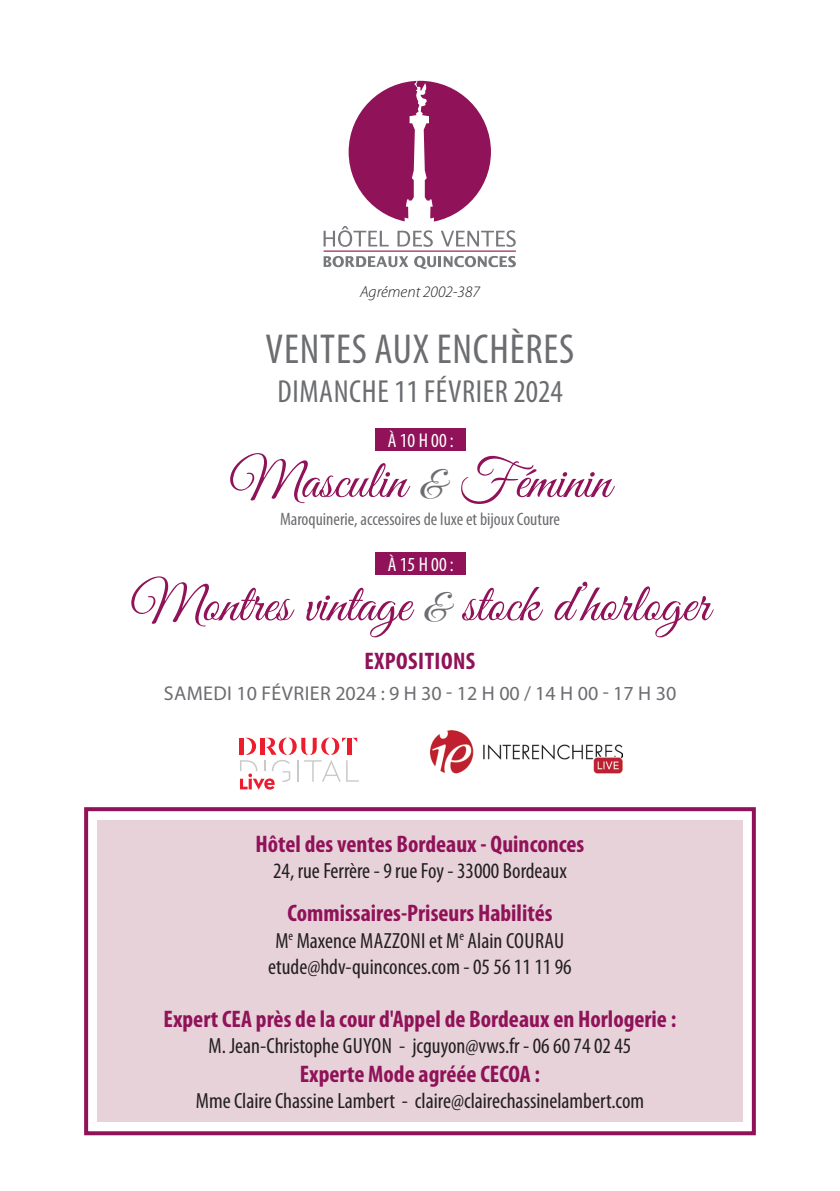
<style>
.page{position:relative;width:840px;height:1191px;background:#fff}
.page>*{position:absolute;margin:0;border:0;box-sizing:border-box;transform-origin:0 0}
.t1{font:54px "Great Vibes";color:#901259}
.t2{font:condensed 42px "Myriad Pro";letter-spacing:.02em;color:#6c6d70}
.t3{font:condensed 32px "Myriad Pro";letter-spacing:.02em;color:#6c6d70}
.t4{font:700 condensed 24px "Myriad Pro";color:#901259}
.t5{font:700 condensed 24px "Myriad Pro";letter-spacing:.02em;color:#901259}
.t6{font:condensed 22px/26.4px "Myriad Pro";color:#231f20;text-align:center}
.t7{font:20px "Myriad Pro";letter-spacing:.01em;color:#6c6d70}
.t8{font:condensed 20px "Myriad Pro";color:#fff}
.t9{font:condensed 18px "Myriad Pro";color:#6c6d70}
.t10{font:italic 300 16px "Myriad Pro";color:#231f20}
.s1{font-size:40px;color:#6c6d70}
</style>
<div class="page">
<div style="left:84px;top:807px;width:671px;height:328px;border:4px solid #901259"></div>
<div style="left:97px;top:820px;width:645px;height:302px;background:#e7d2d9"></div>
<svg style="left:240px;top:737px;width:119px;height:52px"></svg>
<img style="left:430px;top:730px;width:192px;height:43px">
<div style="left:348px;top:81px;width:142px;height:142px;background:#901259;border-radius:50%"></div>
<hr style="left:323px;top:250px;width:192px;height:2px;background:#901259">
<svg style="left:323px;top:256px;width:85px;height:11px"></svg>
<svg style="left:414px;top:256px;width:101px;height:13px"></svg>
<svg style="left:323px;top:226px;width:65px;height:21px"></svg>
<svg style="left:397px;top:80px;width:36px;height:167px"></svg>
<svg style="left:441px;top:230px;width:74px;height:17px"></svg>
<div style="left:375px;top:428px;width:91px;height:23px;background:#901259"></div>
<div style="left:375px;top:551px;width:91px;height:23px;background:#901259"></div>
<p class="t10" style="left:360px;top:282px;width:121px">Agrément 2002-387</p>
<h2 class="t2" style="left:265px;top:323px;width:310px">VENTES AUX ENCHÈRES</h2>
<h3 class="t3" style="left:277px;top:372px;width:286px">DIMANCHE 11 FÉVRIER 2024</h3>
<p class="t8" style="left:387px;top:428px;width:67px">À 10 H 00 :</p>
<h1 class="t1" style="left:229px;top:451px;width:383px">Masculin <span class="s1">&amp;</span> Féminin</h1>
<p class="t9" style="left:280px;top:508px;width:281px">Maroquinerie, accessoires de luxe et bijoux Couture</p>
<p class="t8" style="left:387px;top:552px;width:67px">À 15 H 00 :</p>
<h1 class="t1" style="left:130px;top:574px;width:580px">Montres vintage <span class="s1">&amp;</span> stock d’horloger</h1>
<p class="t5" style="left:364px;top:646px;width:112px">EXPOSITIONS</p>
<p class="t7" style="left:164px;top:681px;width:513px">SAMEDI 10 FÉVRIER 2024 : 9 H 30 - 12 H 00 / 14 H 00 - 17 H 30</p>
<p class="t4" style="left:255px;top:829px;width:330px">Hôtel des ventes Bordeaux - Quinconces</p>
<p class="t6" style="left:273px;top:857px;width:295px">24, rue Ferrère - 9 rue Foy - 33000 Bordeaux</p>
<p class="t4" style="left:287px;top:898px;width:266px">Commissaires-Priseurs Habilités</p>
<p class="t6" style="left:268px;top:927px;width:305px">M<sup>e</sup> Maxence MAZZONI et M<sup>e</sup> Alain COURAU etude@hdv-quinconces.com - 05 56 11 11 96</p>
<p class="t4" style="left:163px;top:1003px;width:514px">Expert CEA près de la cour d'Appel de Bordeaux en Horlogerie :</p>
<p class="t6" style="left:208px;top:1032px;width:424px">M. Jean-Christophe GUYON - jcguyon@vws.fr - 06 60 74 02 45</p>
<p class="t4" style="left:299px;top:1059px;width:242px">Experte Mode agréée CECOA :</p>
<p class="t6" style="left:196px;top:1087px;width:449px">Mme Claire Chassine Lambert - claire@clairechassinelambert.com</p>
</div>
